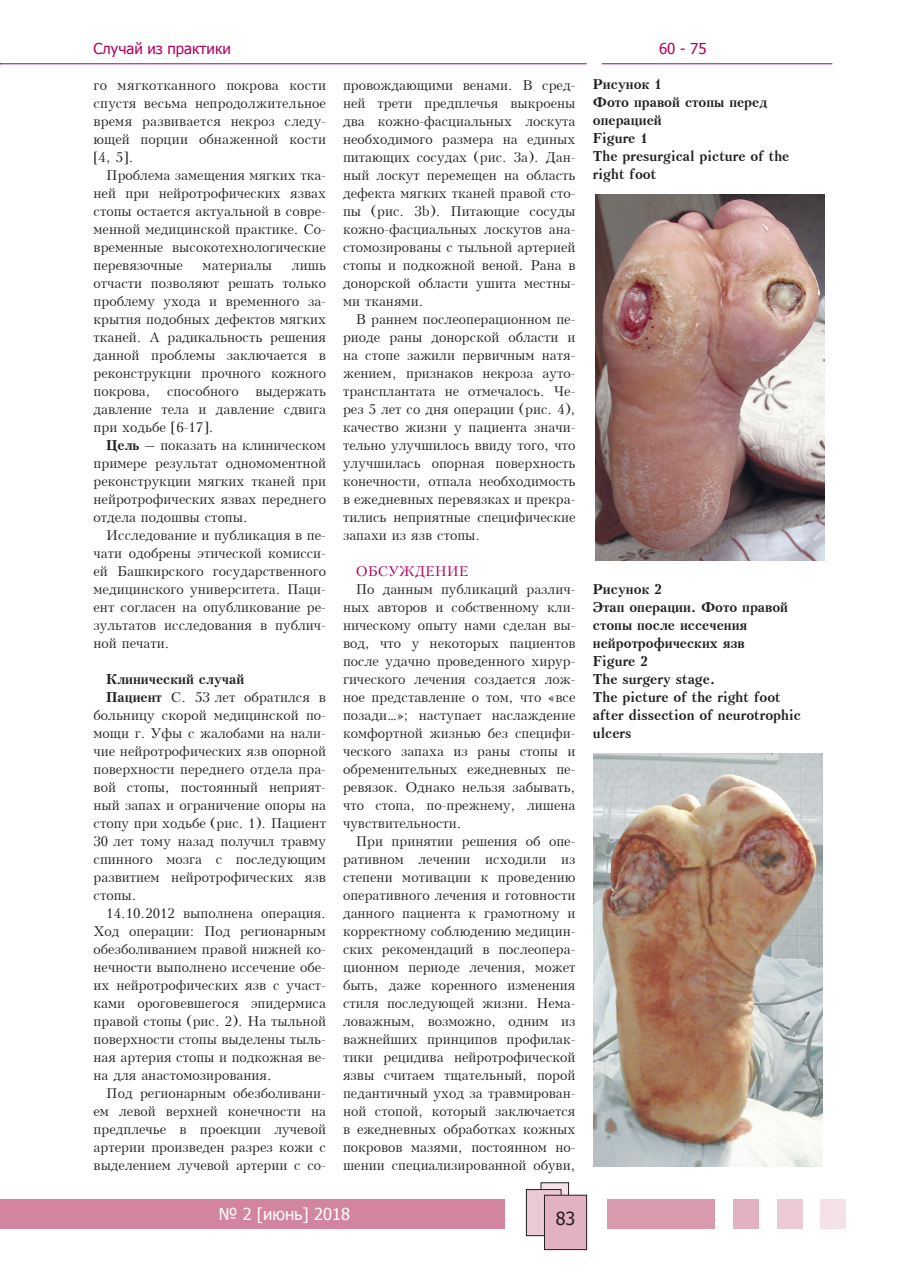
<style>
.page{position:relative;width:910px;height:1280px;background:#fff}
.page>*{position:absolute;margin:0;border:0;box-sizing:border-box;transform-origin:0 0}
.t1{font:18px "Tahoma";color:#231f20}
.t2{font:16.5px "Tahoma";color:#fff}
.t3{font:15px "Tahoma";color:#b1015c}
.t4{font:13.5px/18px "Kudrashov Plain";color:#231f20;text-align:justify}
.t5{font:700 13.5px/18px "Kudrashov";color:#231f20}
.t6{font:13.5px "Kudrashov Plain";color:#b1015c}
.s1{font-family:"Kudrashov";font-weight:700}
</style>
<div class="page">
<div style="left:607px;top:1198px;width:107px;height:30px;background:#da9aae"></div>
<div style="left:733px;top:1198px;width:26px;height:30px;background:#e3b2c1"></div>
<div style="left:777px;top:1198px;width:26px;height:30px;background:#eccad4"></div>
<div style="left:821px;top:1198px;width:25px;height:30px;background:#f5e2e7"></div>
<div style="left:0;top:1198px;width:505px;height:30px;background:#d3859f"></div>
<div style="left:541px;top:1183px;width:28px;height:36px;background:#f5e2e7"></div>
<div style="left:541px;top:1182px;width:28px;height:37px;border:1px solid #231f20"></div>
<div style="left:526px;top:1189px;width:35px;height:47px;background:#eccad4"></div>
<div style="left:526px;top:1189px;width:35px;height:47px;border:1px solid #231f20"></div>
<div style="left:544px;top:1195px;width:43px;height:54px;background:#e3b2c1"></div>
<div style="left:544px;top:1195px;width:43px;height:55px;border:1px solid #231f20"></div>
<hr style="left:0;top:63px;width:587px;height:1px;background:#b1015c">
<hr style="left:602px;top:63px;width:230px;height:1px;background:#b1015c">
<img style="left:593px;top:754px;width:230px;height:412px">
<img style="left:595px;top:194px;width:229px;height:367px">
<p class="t3" style="left:94px;top:38px;width:139px">Случай из практики</p>
<p class="t3" style="left:659px;top:38px;width:49px">60 - 75</p>
<p class="t4" style="left:94px;top:76px;width:234px">го мягкотканного покрова кости спустя весьма непродолжительное время развивается некроз следу&shy;ющей порции обнаженной кости [4, 5].</p>
<p class="t4" style="left:94px;top:166px;width:234px;text-indent:13px">Проблема замещения мягких тка&shy;ней при нейротрофических язвах стопы остается актуальной в совре&shy;менной медицинской практике. Со&shy;временные высокотехнологические перевязочные</p>
<p class="t5" style="left:593px;top:76px;width:198px">Рисунок 1<br>Фото правой стопы перед операцией<br>Figure 1<br>The presurgical picture of the right foot</p>
<p class="t4" style="left:343px;top:76px;width:234px">провождающими венами. В сред&shy;ней трети предплечья выкроены два кожно-фасциальных лоскута необходимого размера на единых питающих сосудах (рис. 3а). Дан&shy;ный лоскут перемещен на область дефекта мягких тканей правой сто&shy;пы (рис. 3b). Питающие сосуды кожно-фасциальных лоскутов ана&shy;стомозированы с тыльной артерией стопы и подкожной веной. Рана в донорской области ушита местны&shy;ми тканями.</p>
<p class="t4" style="left:343px;top:310px;width:234px;text-indent:13px">В раннем послеоперационном пе&shy;риоде раны донорской области и на стопе зажили первичным натя&shy;жением, признаков некроза ауто&shy;трансплантата не отмечалось. Че&shy;рез 5 лет со дня операции (рис. 4), качество жизни у пациента значи&shy;тельно улучшилось ввиду того, что улучшилась опорная поверхность конечности, отпала необходимость в ежедневных перевязках и прекра&shy;тились неприятные специфические запахи из язв стопы.</p>
<p class="t6" style="left:356px;top:563px;width:114px">ОБСУЖДЕНИЕ</p>
<p class="t4" style="left:343px;top:580px;width:234px;text-indent:13px">По данным публикаций различ&shy;ных авторов и собственному кли&shy;ническому опыту нами сделан вы&shy;вод, что у некоторых пациентов после удачно проведенного хирур&shy;гического лечения создается лож&shy;ное представление о том, что «все позади…»; наступает наслаждение комфортной жизнью без специфи&shy;ческого запаха из раны стопы и обременительных ежедневных пе&shy;ревязок. Однако нельзя забывать, что стопа, по-прежнему, лишена чувствительности.</p>
<p class="t4" style="left:343px;top:832px;width:234px;text-indent:13px">При принятии решения об опе&shy;ративном лечении исходили из степени мотивации к проведению оперативного лечения и готовности данного пациента к грамотному и корректному соблюдению медицин&shy;ских рекомендаций в послеопера&shy;ционном периоде лечения, может быть, даже коренного изменения стиля последующей жизни. Нема&shy;ловажным, возможно, одним из важнейших принципов профилак&shy;тики рецидива нейротрофической язвы считаем тщательный, порой педантичный уход за травмирован&shy;ной стопой, который заключается в ежедневных обработках кожных покровов мазями, постоянном но&shy;шении специализированной обуви,</p>
<p class="t4" style="left:203px;top:256px;width:71px">материалы</p>
<p class="t4" style="left:94px;top:256px;width:234px;text-indent:198px">лишь отчасти позволяют решать только проблему ухода и временного за&shy;крытия подобных дефектов мягких тканей. А радикальность решения данной проблемы заключается в реконструкции прочного кожного покрова, способного выдержать давление тела и давление сдвига при ходьбе [6-17].</p>
<p class="t4" style="left:94px;top:436px;width:234px;text-indent:13px"><span class="s1">Цель</span> – показать на клиническом примере результат одномоментной реконструкции мягких тканей при нейротрофических язвах переднего отдела подошвы стопы.</p>
<p class="t4" style="left:94px;top:526px;width:234px;text-indent:13px">Исследование и публикация в пе&shy;чати одобрены этической комисси&shy;ей Башкирского государственного медицинского университета. Паци&shy;ент согласен на опубликование ре&shy;зультатов исследования в публич&shy;ной печати.</p>
<p class="t5" style="left:106px;top:670px;width:139px">Клинический случай</p>
<p class="t4" style="left:94px;top:688px;width:234px;text-indent:13px"><span class="s1">Пациент</span> С. 53 лет обратился в больницу скорой медицинской по&shy;мощи г. Уфы с жалобами на нали&shy;чие нейротрофических язв опорной поверхности переднего отдела пра&shy;вой стопы, постоянный неприят&shy;ный запах и ограничение опоры на стопу при ходьбе (рис. 1). Пациент 30 лет тому назад получил травму спинного мозга с последующим развитием нейротрофических язв стопы.</p>
<p class="t4" style="left:94px;top:904px;width:234px;text-indent:13px">14.10.2012 выполнена операция.<br>Ход операции: Под регионарным обезболиванием правой нижней ко&shy;нечности выполнено иссечение обе&shy;их нейротрофических язв с участ&shy;ками ороговевшегося эпидермиса правой стопы (рис. 2). На тыльной поверхности стопы выделены тыль&shy;ная артерия стопы и подкожная ве&shy;на для анастомозирования.</p>
<p class="t4" style="left:94px;top:1084px;width:234px;text-indent:13px">Под регионарным обезболивани&shy;ем левой верхней конечности на предплечье в проекции лучевой артерии произведен разрез кожи с выделением лучевой артерии с со-</p>
<p class="t5" style="left:593px;top:580px;width:210px">Рисунок 2<br>Этап операции. Фото правой стопы после иссечения нейротрофических язв<br>Figure 2<br>The surgery stage.<br>The picture of the right foot after dissection of neurotrophic ulcers</p>
<p class="t2" style="left:219px;top:1203px;width:133px">№ 2 [июнь] 2018</p>
<h1 class="t1" style="left:556px;top:1206px;width:21px">83</h1>
</div>
